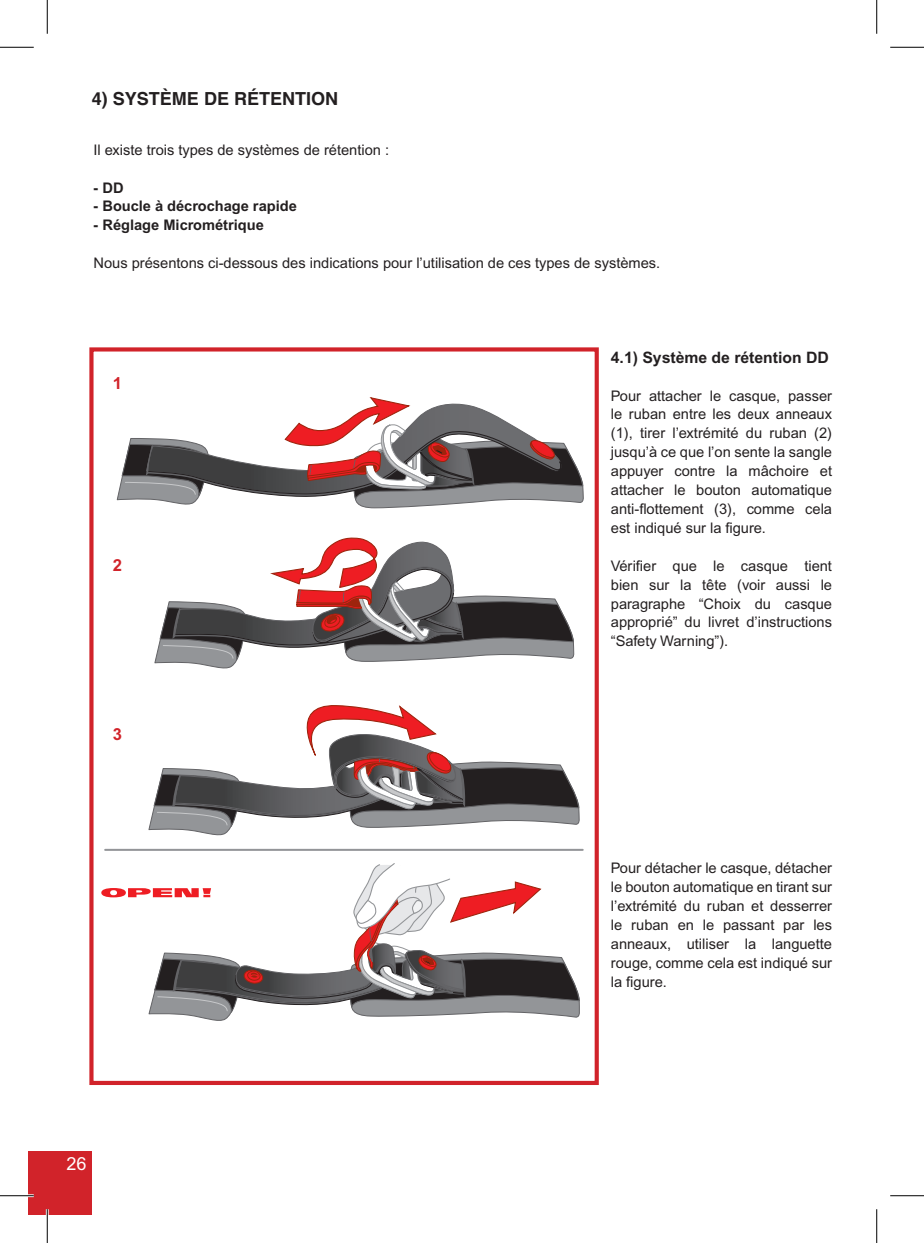
<style>
.page{position:relative;width:924px;height:1243px;background:#fff}
.page>*{position:absolute;margin:0;border:0;box-sizing:border-box;transform-origin:0 0}
.t1{font:700 18px "Helvetica";color:#231f20}
.t2{font:18px "Arial";color:#fff}
.t3{font:700 16.65px "Arial";color:#d1232a}
.t4{font:700 15.75px "Arial";color:#231f20}
.t5{font:14.62px/18.9px "Arial";color:#231f20;text-align:justify}
.t6{font:700 14.62px "Arial";color:#231f20}
</style>
<div class="page">
<div style="left:28px;top:1151px;width:64px;height:63px;background:#d1232a"></div>
<svg style="left:154px;top:537px;width:421px;height:132px"></svg>
<svg style="left:148px;top:705px;width:432px;height:131px"></svg>
<svg style="left:117px;top:397px;width:467px;height:111px"></svg>
<svg style="left:101px;top:863px;width:479px;height:157px"></svg>
<hr style="left:105px;top:849px;width:478px;height:2px;background:#939598">
<div style="left:89px;top:347px;width:510px;height:738px;border:4px solid #d1232a"></div>
<hr style="left:0;top:1194px;width:34px;height:3px;background:#fff">
<hr style="left:46px;top:1209px;width:3px;height:34px;background:#fff">
<hr style="left:0;top:47px;width:34px;height:1px;background:#000">
<hr style="left:890px;top:47px;width:34px;height:1px;background:#000">
<hr style="left:0;top:1195px;width:34px;height:1px;background:#000">
<hr style="left:890px;top:1195px;width:34px;height:1px;background:#000">
<hr style="left:47px;top:0;width:1px;height:34px;background:#000">
<hr style="left:47px;top:1209px;width:1px;height:34px;background:#000">
<hr style="left:876px;top:0;width:1px;height:34px;background:#000">
<hr style="left:876px;top:1209px;width:1px;height:34px;background:#000">
<p class="t1" style="left:92px;top:85px;width:248px">4) SYSTÈME DE RÉTENTION</p>
<p class="t5" style="left:93px;top:140px;width:297px">Il existe trois types de systèmes de rétention :</p>
<p class="t6" style="left:93px;top:179px;width:32px">- DD</p>
<p class="t6" style="left:93px;top:198px;width:205px">- Boucle à décrochage rapide</p>
<p class="t6" style="left:93px;top:217px;width:172px">- Réglage Micrométrique</p>
<p class="t5" style="left:93px;top:254px;width:568px">Nous présentons ci-dessous des indications pour l’utilisation de ces types de systèmes.</p>
<p class="t3" style="left:113px;top:374px;width:11px">1</p>
<p class="t3" style="left:113px;top:555px;width:11px">2</p>
<p class="t3" style="left:113px;top:724px;width:11px">3</p>
<p class="t2" style="left:66px;top:1153px;width:22px">26</p>
<p class="t4" style="left:611px;top:348px;width:219px">4.1) Système de rétention DD</p>
<p class="t5" style="left:611px;top:386px;width:223px">Pour attacher le casque, passer le ruban entre les deux anneaux (1), tirer l’extrémité du ruban (2) jusqu’à ce que l’on sente la sangle appuyer contre la mâchoire et attacher le bouton automatique anti-flottement (3), comme cela est indiqué sur la figure.</p>
<p class="t5" style="left:611px;top:556px;width:223px">Vérifier que le casque tient bien sur la tête (voir aussi le paragraphe “Choix du casque approprié” du livret d’instructions “Safety Warning”).</p>
<p class="t5" style="left:611px;top:859px;width:223px">Pour détacher le casque, détacher le bouton automatique en tirant sur l’extrémité du ruban et desserrer le ruban en le passant par les anneaux, utiliser la languette rouge, comme cela est indiqué sur la figure.</p>
</div>
